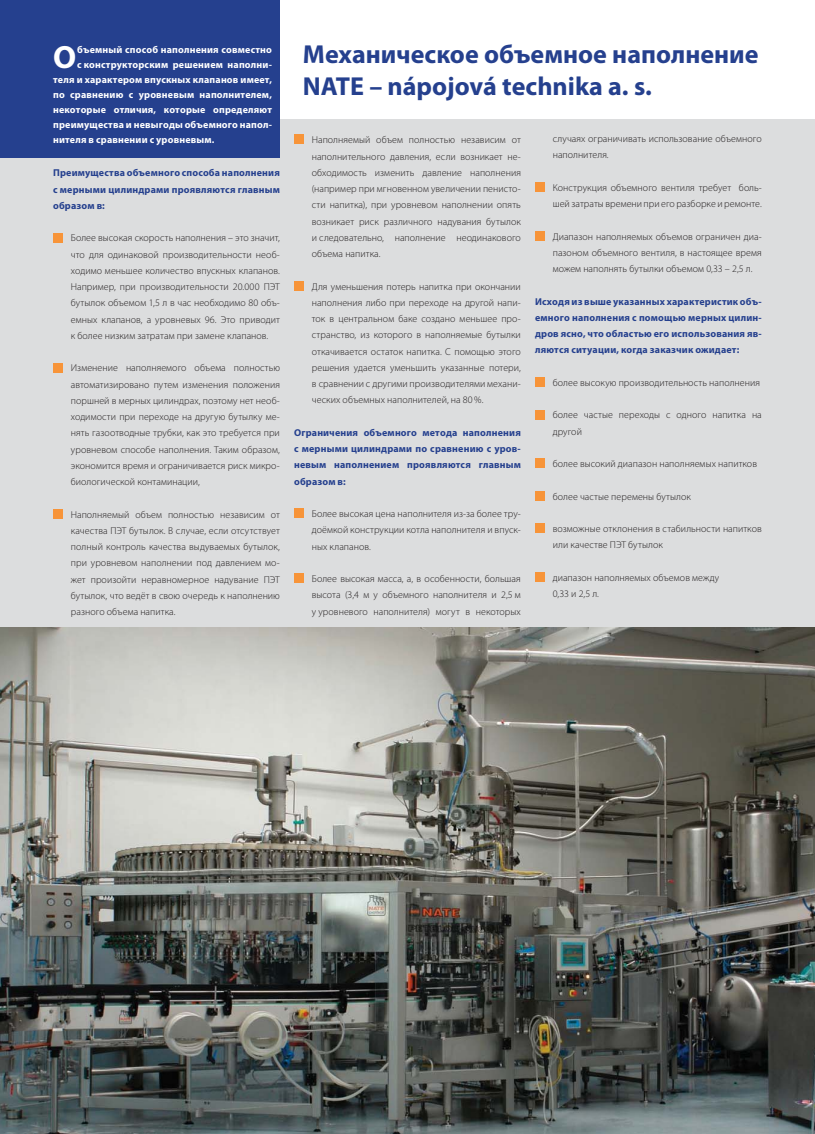
<style>
.page{position:relative;width:815px;height:1134px;background:#fff}
.page>*{position:absolute;margin:0;border:0;box-sizing:border-box;transform-origin:0 0}
.t1{font:700 32.25px "Myriad Pro";color:#fff}
.t2{font:700 26px/31.6px "Myriad Pro";color:#25408e}
.t3{font:300 10px/16.2px "Myriad Pro";letter-spacing:.005em;color:#231f20;text-align:justify}
.t4{font:700 10px/16.2px "Myriad Pro";letter-spacing:.015em;color:#25408e;text-align:justify}
.t5{font:700 10px "Myriad Pro";letter-spacing:.015em;color:#fff}
</style>
<div class="page">
<div style="left:275px;top:120px;width:540px;height:415px;background:#dcddde"></div>
<div style="left:0;top:157px;width:815px;height:977px;background:#dcddde"></div>
<div style="left:0;top:0;width:280px;height:157px;background:#25408e"></div>
<div style="left:53px;top:233px;width:10px;height:9px;background:#f79439"></div>
<div style="left:53px;top:363px;width:10px;height:9px;background:#f79439"></div>
<div style="left:53px;top:509px;width:10px;height:10px;background:#f79439"></div>
<div style="left:294px;top:135px;width:10px;height:9px;background:#f79439"></div>
<div style="left:294px;top:281px;width:10px;height:9px;background:#f79439"></div>
<div style="left:294px;top:508px;width:10px;height:10px;background:#f79439"></div>
<div style="left:294px;top:573px;width:10px;height:10px;background:#f79439"></div>
<div style="left:535px;top:182px;width:10px;height:10px;background:#f79439"></div>
<div style="left:535px;top:231px;width:10px;height:10px;background:#f79439"></div>
<div style="left:535px;top:377px;width:10px;height:10px;background:#f79439"></div>
<div style="left:535px;top:410px;width:10px;height:9px;background:#f79439"></div>
<div style="left:535px;top:459px;width:10px;height:9px;background:#f79439"></div>
<div style="left:535px;top:491px;width:10px;height:10px;background:#f79439"></div>
<div style="left:535px;top:524px;width:10px;height:9px;background:#f79439"></div>
<div style="left:535px;top:572px;width:10px;height:10px;background:#f79439"></div>
<img style="left:0;top:627px;width:815px;height:507px">
<h2 class="t2" style="left:303px;top:41px;width:457px">Механическое объемное наполнение<br>NATE – nápojová technika a. s.</h2>
<h1 class="t1" style="left:53px;top:45px;width:25px">О</h1>
<p class="t5" style="left:77px;top:46px;width:196px">бъемный способ наполнения совместно</p>
<p class="t5" style="left:77px;top:61px;width:196px">с конструкторским решением наполни-</p>
<p class="t5" style="left:53px;top:76px;width:220px">теля и характером впускных клапанов имеет,</p>
<p class="t5" style="left:53px;top:91px;width:220px">по сравнению с уровневым наполнителем,</p>
<p class="t5" style="left:53px;top:106px;width:220px">некоторые отличия, которые определяют</p>
<p class="t5" style="left:53px;top:121px;width:220px">преимущества и невыгоды объемного напол-</p>
<p class="t5" style="left:53px;top:136px;width:163px">нителя в сравнении с уровневым.</p>
<p class="t3" style="left:312px;top:133px;width:211px">Наполняемый объем полностью независим от наполнительного давления, если возникает не&shy;обходимость изменить давление наполнения (например при мгновенном увеличении пенисто&shy;сти напитка), при уровневом наполнении опять возникает риск различного надувания бутылок и следовательно, наполнение неодинакового объема напитка.</p>
<p class="t3" style="left:312px;top:279px;width:211px">Для уменьшения потерь напитка при окончании наполнения либо при переходе на другой напи&shy;ток в центральном баке создано меньшее про&shy;странство, из которого в наполняемые бутылки откачивается остаток напитка. С помощью этого решения удается уменьшить указанные потери, в сравнении с другими производителями механи&shy;ческих объемных наполнителей, на 80 %.</p>
<p class="t4" style="left:294px;top:425px;width:228px">Ограничения объемного метода наполнения с мерными цилиндрами по сравнению с уров&shy;невым наполнением проявляются главным образом в:</p>
<p class="t3" style="left:312px;top:507px;width:211px">Более высокая цена наполнителя из-за более тру&shy;доёмкой конструкции котла наполнителя и впуск&shy;ных клапанов.</p>
<p class="t3" style="left:312px;top:572px;width:211px">Более высокая масса, а, в особенности, большая высота (3,4 м у объемного наполнителя и 2,5 м у уровневого наполнителя) могут в некоторых</p>
<p class="t3" style="left:553px;top:132px;width:211px">случаях ограничивать использование объемного наполнителя.</p>
<p class="t3" style="left:553px;top:180px;width:211px">Конструкция объемного вентиля требует боль&shy;шей затраты времени при его разборке и ремонте.</p>
<p class="t3" style="left:553px;top:229px;width:211px">Диапазон наполняемых объемов ограничен диа&shy;пазоном объемного вентиля, в настоящее время можем наполнять бутылки объемом 0,33 – 2,5 л.</p>
<p class="t4" style="left:535px;top:294px;width:228px">Исходя из выше указанных характеристик объ&shy;емного наполнения с помощью мерных цилин&shy;дров ясно, что областью его использования яв&shy;ляются ситуации, когда заказчик ожидает:</p>
<p class="t3" style="left:553px;top:375px;width:209px">более высокую производительность наполнения</p>
<p class="t3" style="left:553px;top:408px;width:211px">более частые переходы с одного напитка на другой</p>
<p class="t3" style="left:553px;top:457px;width:206px">более высокий диапазон наполняемых напитков</p>
<p class="t3" style="left:553px;top:489px;width:140px">более частые перемены бутылок</p>
<p class="t3" style="left:553px;top:522px;width:211px">возможные отклонения в стабильности напитков или качестве ПЭТ бутылок</p>
<p class="t3" style="left:553px;top:570px;width:168px">диапазон наполняемых объемов между<br>0,33 и 2,5 л.</p>
<p class="t4" style="left:53px;top:166px;width:228px">Преимущества объемного способа наполнения с мерными цилиндрами проявляются главным образом в:</p>
<p class="t3" style="left:71px;top:231px;width:211px">Более высокая скорость наполнения – это значит, что для одинаковой производительности необ&shy;ходимо меньшее количество впускных клапанов.<br>Например, при производительности 20.000 ПЭТ бутылок объемом 1,5 л в час необходимо 80 объ&shy;емных клапанов, а уровневых 96. Это приводит к более низким затратам при замене клапанов.</p>
<p class="t3" style="left:71px;top:361px;width:211px">Изменение наполняемого объема полностью автоматизировано путем изменения положения поршней в мерных цилиндрах, поэтому нет необ&shy;ходимости при переходе на другую бутылку ме&shy;нять газоотводные трубки, как это требуется при уровневом способе наполнения. Таким образом, экономится время и ограничивается риск микро&shy;биологической контаминации,</p>
<p class="t3" style="left:71px;top:507px;width:211px">Наполняемый объем полностью независим от качества ПЭТ бутылок. В случае, если отсутствует полный контроль качества выдуваемых бутылок, при уровневом наполнении под давлением мо&shy;жет произойти неравномерное надувание ПЭТ бутылок, что ведёт в свою очередь к наполнению разного объема напитка.</p>
</div>
